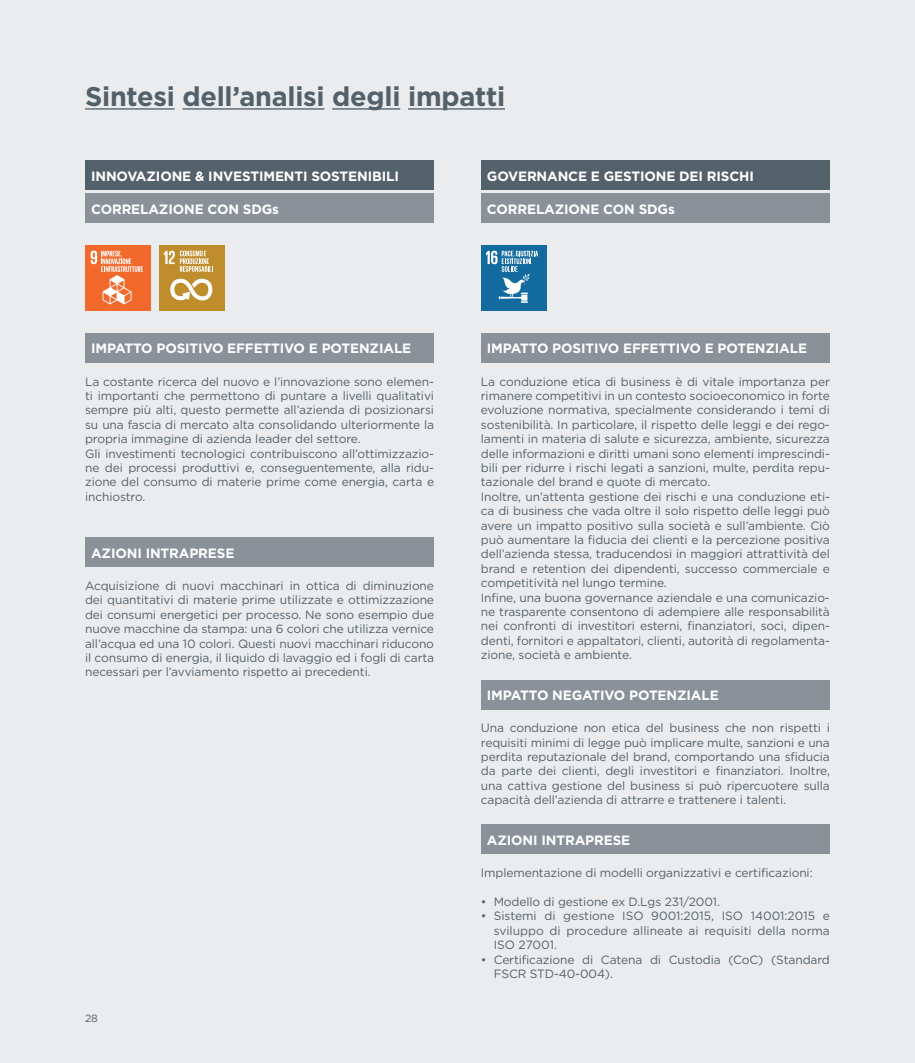
<style>
.page{position:relative;width:915px;height:1063px;background:#fff}
.page>*{position:absolute;margin:0;border:0;box-sizing:border-box;transform-origin:0 0}
.t1{font:700 27px "Gotham";letter-spacing:-.01em;color:#53616a}
.t2{font:700 13.5px "Gotham";letter-spacing:-.01em;color:#fff}
.t3{font:12px/14.4px "Gotham";letter-spacing:-.01em;color:#53616a}
.t4{font:10.5px "Gotham";color:#53616a}
</style>
<div class="page">
<div style="left:0;top:0;width:914px;height:1063px;background:#ebecee"></div>
<div style="left:480px;top:245px;width:66px;height:66px;background:#126a9f"></div>
<svg style="left:486px;top:251px;width:52px;height:52px"></svg>
<div style="left:85px;top:245px;width:66px;height:66px;background:#f2692c"></div>
<svg style="left:91px;top:251px;width:52px;height:53px"></svg>
<div style="left:159px;top:245px;width:65px;height:66px;background:#bf8d2c"></div>
<svg style="left:164px;top:251px;width:49px;height:21px"></svg>
<svg style="left:170px;top:279px;width:42px;height:22px"></svg>
<div style="left:85px;top:160px;width:349px;height:30px;background:#53616a"></div>
<div style="left:480px;top:160px;width:349px;height:30px;background:#53616a"></div>
<div style="left:85px;top:194px;width:349px;height:29px;background:#8a9199"></div>
<div style="left:480px;top:194px;width:349px;height:29px;background:#8a9199"></div>
<div style="left:85px;top:333px;width:349px;height:30px;background:#8a9199"></div>
<div style="left:85px;top:537px;width:349px;height:30px;background:#8a9199"></div>
<div style="left:480px;top:333px;width:349px;height:30px;background:#8a9199"></div>
<div style="left:480px;top:680px;width:349px;height:29px;background:#8a9199"></div>
<div style="left:480px;top:825px;width:349px;height:29px;background:#8a9199"></div>
<hr style="left:85px;top:108px;width:89px;height:2px;background:#53616a">
<hr style="left:182px;top:108px;width:142px;height:2px;background:#53616a">
<hr style="left:332px;top:108px;width:68px;height:2px;background:#53616a">
<hr style="left:408px;top:108px;width:97px;height:2px;background:#53616a">
<h1 class="t1" style="left:85px;top:87px;width:421px">Sintesi dell’analisi degli impatti</h1>
<p class="t2" style="left:91px;top:171px;width:309px">INNOVAZIONE &amp; INVESTIMENTI SOSTENIBILI</p>
<p class="t2" style="left:486px;top:171px;width:268px">GOVERNANCE E GESTIONE DEI RISCHI</p>
<p class="t2" style="left:91px;top:204px;width:189px">CORRELAZIONE CON SDGs</p>
<p class="t2" style="left:486px;top:204px;width:189px">CORRELAZIONE CON SDGs</p>
<p class="t2" style="left:91px;top:344px;width:321px">IMPATTO POSITIVO EFFETTIVO E POTENZIALE</p>
<p class="t3" style="left:85px;top:375px;width:350px">La costante ricerca del nuovo e l’innovazione sono elemen&shy;ti importanti che permettono di puntare a livelli qualitativi sempre più alti, questo permette all’azienda di posizionarsi su una fascia di mercato alta consolidando ulteriormente la propria immagine di azienda leader del settore.<br>Gli investimenti tecnologici contribuiscono all’ottimizzazio&shy;ne dei processi produttivi e, conseguentemente, alla ridu&shy;zione del consumo di materie prime come energia, carta e inchiostro.</p>
<p class="t2" style="left:91px;top:548px;width:145px">AZIONI INTRAPRESE</p>
<p class="t3" style="left:85px;top:579px;width:350px;text-align:justify">Acquisizione di nuovi macchinari in ottica di diminuzione dei quantitativi di materie prime utilizzate e ottimizzazione dei consumi energetici per processo. Ne sono esempio due nuove macchine da stampa: una 6 colori che utilizza vernice all’acqua ed una 10 colori. Questi nuovi macchinari riducono il consumo di energia, il liquido di lavaggio ed i fogli di carta necessari per l’avviamento rispetto ai precedenti.</p>
<p class="t4" style="left:85px;top:1014px;width:14px">28</p>
<p class="t2" style="left:486px;top:344px;width:321px">IMPATTO POSITIVO EFFETTIVO E POTENZIALE</p>
<p class="t3" style="left:480px;top:375px;width:350px">La conduzione etica di business è di vitale importanza per rimanere competitivi in un contesto socioeconomico in forte evoluzione normativa, specialmente considerando i temi di sostenibilità. In particolare, il rispetto delle leggi e dei rego&shy;lamenti in materia di salute e sicurezza, ambiente, sicurezza delle informazioni e diritti umani sono elementi imprescindi&shy;bili per ridurre i rischi legati a sanzioni, multe, perdita repu&shy;tazionale del brand e quote di mercato.<br>Inoltre, un’attenta gestione dei rischi e una conduzione eti&shy;ca di business che vada oltre il solo rispetto delle leggi può avere un impatto positivo sulla società e sull’ambiente. Ciò può aumentare la fiducia dei clienti e la percezione positiva dell’azienda stessa, traducendosi in maggiori attrattività del brand e retention dei dipendenti, successo commerciale e competitività nel lungo termine.<br>Infine, una buona governance aziendale e una comunicazio&shy;ne trasparente consentono di adempiere alle responsabilità nei confronti di investitori esterni, finanziatori, soci, dipen&shy;denti, fornitori e appaltatori, clienti, autorità di regolamenta&shy;zione, società e ambiente.</p>
<p class="t2" style="left:486px;top:690px;width:233px">IMPATTO NEGATIVO POTENZIALE</p>
<p class="t3" style="left:480px;top:722px;width:350px;text-align:justify">Una conduzione non etica del business che non rispetti i requisiti minimi di legge può implicare multe, sanzioni e una perdita reputazionale del brand, comportando una sfiducia da parte dei clienti, degli investitori e finanziatori. Inoltre, una cattiva gestione del business si può ripercuotere sulla capacità dell’azienda di attrarre e trattenere i talenti.</p>
<p class="t2" style="left:486px;top:835px;width:145px">AZIONI INTRAPRESE</p>
<p class="t3" style="left:480px;top:867px;width:333px">Implementazione di modelli organizzativi e certificazioni:</p>
<p class="t3" style="left:480px;top:895px;width:240px">• Modello di gestione ex D.Lgs 231/2001.</p>
<p class="t3" style="left:493px;top:910px;width:337px;text-align:justify;text-indent:-13px">• Sistemi di gestione ISO 9001:2015, ISO 14001:2015 e sviluppo di procedure allineate ai requisiti della norma ISO 27001.</p>
<p class="t3" style="left:493px;top:953px;width:337px;text-indent:-13px">• Certificazione di Catena di Custodia (CoC) (Standard<br>FSCR STD-40-004).</p>
</div>
